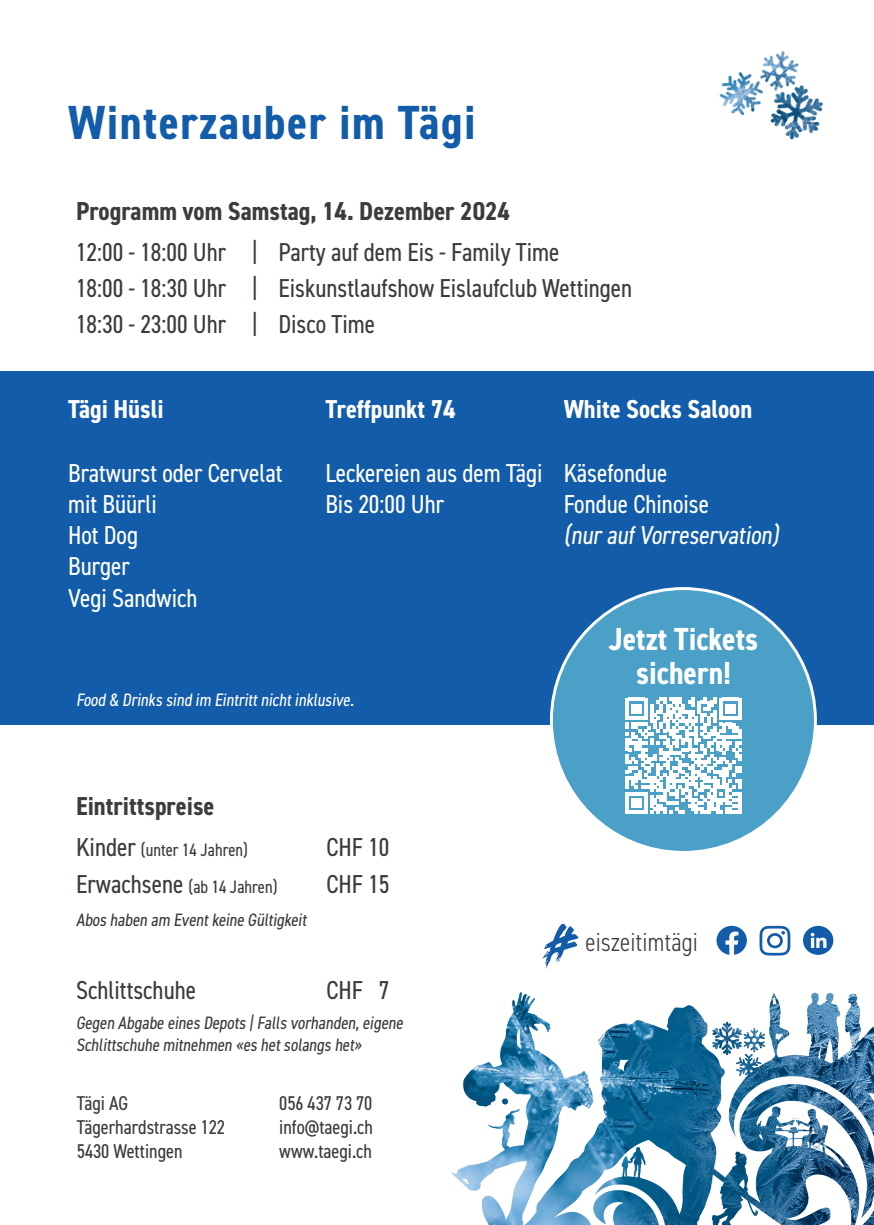
<style>
.page{position:relative;width:874px;height:1225px;background:#fff}
.page>*{position:absolute;margin:0;border:0;box-sizing:border-box;transform-origin:0 0}
.t1{font:56px "Flood Std";color:#135caa}
.t2{font:700 condensed 48px "DIN2014";letter-spacing:.03em;color:#135caa}
.t3{font:700 condensed 32px/34px "DIN2014";color:#fff;text-align:center}
.t4{font:condensed 26px "DIN2014";color:#3b3c3e}
.t5{font:condensed 26px "DIN2014";color:#fff}
.t6{font:700 condensed 26px "DIN2014";color:#3b3c3e}
.t7{font:700 condensed 26px "DIN2014";color:#fff}
.t8{font:300 condensed 26px "DIN2014";letter-spacing:.01em;color:#3b3c3e}
.t9{font:condensed 20px "DIN2014";color:#3b3c3e}
.t10{font:condensed 18px/21.6px "DIN2014";color:#3b3c3e}
.t11{font:condensed 18px "DIN2014";color:#fff}
.s1{font-size:26px}
</style>
<div class="page">
<div style="left:0;top:371px;width:873px;height:353px;background:#135caa"></div>
<img style="left:719px;top:51px;width:105px;height:89px">
<img style="left:452px;top:992px;width:421px;height:233px">
<div style="left:551px;top:588px;width:264px;height:264px;background:#4aa0c7;border-radius:50%"></div>
<svg style="left:759px;top:926px;width:31px;height:29px"></svg>
<svg style="left:716px;top:926px;width:30px;height:29px"></svg>
<svg style="left:803px;top:926px;width:29px;height:29px"></svg>
<svg style="left:625px;top:697px;width:116px;height:117px"></svg>
<hr style="left:738px;top:792px;width:3px;height:22px;background:#fff">
<p class="t2" style="left:68px;top:91px;width:409px">Winterzauber im Tägi</p>
<p class="t6" style="left:76px;top:194px;width:435px">Programm vom Samstag, 14. Dezember 2024</p>
<p class="t4" style="left:76px;top:235px;width:152px">12:00 - 18:00 Uhr</p>
<p class="t4" style="left:252px;top:235px;width:7px">|</p>
<p class="t4" style="left:278px;top:235px;width:282px">Party auf dem Eis - Family Time</p>
<p class="t4" style="left:76px;top:271px;width:152px">18:00 - 18:30 Uhr</p>
<p class="t4" style="left:252px;top:271px;width:7px">|</p>
<p class="t4" style="left:278px;top:271px;width:355px">Eiskunstlaufshow Eislaufclub Wettingen</p>
<p class="t4" style="left:76px;top:307px;width:152px">18:30 - 23:00 Uhr</p>
<p class="t4" style="left:252px;top:307px;width:7px">|</p>
<p class="t4" style="left:278px;top:307px;width:98px">Disco Time</p>
<p class="t7" style="left:68px;top:391px;width:97px">Tägi Hüsli</p>
<p class="t7" style="left:325px;top:391px;width:132px">Treffpunkt 74</p>
<p class="t7" style="left:563px;top:391px;width:190px">White Socks Saloon</p>
<p class="t5" style="left:68px;top:455px;width:216px">Bratwurst oder Cervelat</p>
<p class="t5" style="left:68px;top:487px;width:90px">mit Büürli</p>
<p class="t5" style="left:68px;top:518px;width:71px">Hot Dog</p>
<p class="t5" style="left:68px;top:549px;width:63px">Burger</p>
<p class="t5" style="left:68px;top:580px;width:131px">Vegi Sandwich</p>
<p class="t5" style="left:325px;top:455px;width:219px">Leckereien aus dem Tägi</p>
<p class="t5" style="left:325px;top:487px;width:120px">Bis 20:00 Uhr</p>
<p class="t11" style="left:76px;top:687px;width:282px">Food &amp; Drinks sind im Eintrittnichtinklusive.</p>
<p class="t5" style="left:563px;top:455px;width:105px">Käsefondue</p>
<p class="t5" style="left:563px;top:487px;width:147px">Fondue Chinoise</p>
<p class="t5" style="left:563px;top:518px;width:221px">(nuraufVorreservation)</p>
<p class="t3" style="left:608px;top:621px;width:151px">Jetzt Tickets sichern!</p>
<p class="t6" style="left:76px;top:789px;width:140px">Eintrittspreise</p>
<p class="t10" style="left:76px;top:838px;width:173px"><span class="s1">Kinder</span> (unter 14 Jahren)</p>
<p class="t4" style="left:326px;top:830px;width:64px">CHF 10</p>
<p class="t10" style="left:76px;top:875px;width:203px"><span class="s1">Erwachsene</span> (ab 14 Jahren)</p>
<p class="t4" style="left:326px;top:866px;width:64px">CHF 15</p>
<p class="t10" style="left:76px;top:908px;width:235px">Abos haben am Eventkeine Gültigkeit</p>
<p class="t4" style="left:76px;top:972px;width:121px">Schlittschuhe</p>
<p class="t4" style="left:326px;top:972px;width:64px">CHF 7</p>
<p class="t10" style="left:76px;top:1011px;width:331px">Gegen Abgabe eines Depots |Falls vorhanden,eigene<br>Schlittschuhe mitnehmen «es hetsolangs het»</p>
<p class="t9" style="left:77px;top:1090px;width:53px">Tägi AG</p>
<p class="t9" style="left:77px;top:1114px;width:150px">Tägerhardstrasse 122</p>
<p class="t9" style="left:77px;top:1138px;width:107px">5430 Wettingen</p>
<p class="t9" style="left:279px;top:1090px;width:94px">056 437 73 70</p>
<p class="t9" style="left:279px;top:1114px;width:95px">info@taegi.ch</p>
<p class="t9" style="left:279px;top:1138px;width:94px">www.taegi.ch</p>
<p class="t1" style="left:540px;top:910px;width:41px">#</p>
<p class="t8" style="left:585px;top:926px;width:114px">eiszeitimtägi</p>
</div>
